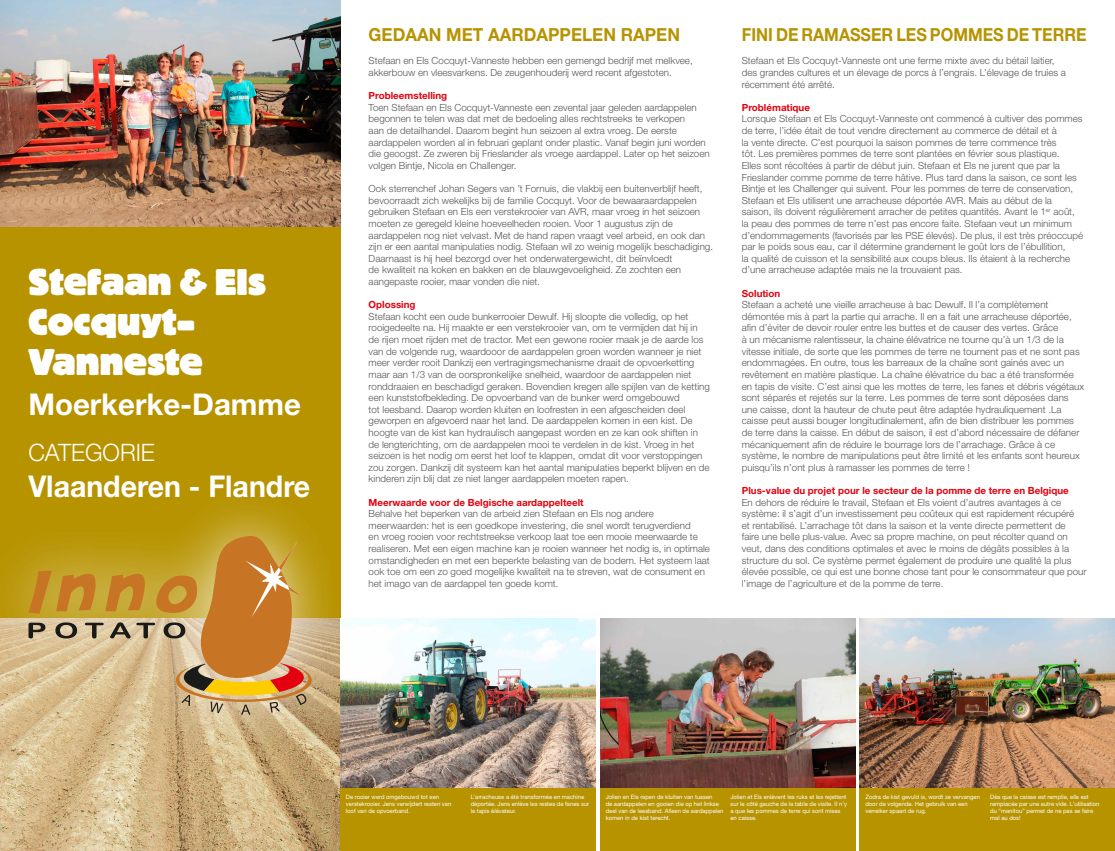
<style>
.page{position:relative;width:1115px;height:851px;background:#fff}
.page>*{position:absolute;margin:0;border:0;box-sizing:border-box;transform-origin:0 0}
.t1{font:800 36.8px/40px "Block BE";color:#fff}
.t2{font:700 30px "Helvetica Neue LT Std";color:#fff;scale:.95 1}
.t3{font:700 30px "Helvetica Neue LT Std";color:#fff}
.t4{font:300 24px "Helvetica Neue LT Std";color:#fff}
.t5{font:700 18px "Helvetica Neue LT Std";color:#b79300;scale:.9 1}
.t6{font:700 18px "Helvetica Neue LT Std";color:#b79300;scale:.95 1}
.t7{font:300 9.8px/11.6px "Helvetica Neue LT Std";color:#565656}
.t8{font:700 9.8px "Helvetica Neue LT Std";color:#e3000f}
.t9{font:6px/7.2px "Helvetica Neue LT Std";color:#fff}
</style>
<div class="page">
<div style="left:0;top:0;width:340px;height:850px;background:#b79300"></div>
<img style="left:0;top:760px;width:340px;height:90px">
<img style="left:0;top:0;width:340px;height:227px">
<img style="left:340px;top:618px;width:255px;height:170px">
<img style="left:600px;top:618px;width:255px;height:170px">
<img style="left:859px;top:618px;width:256px;height:170px">
<div style="left:340px;top:788px;width:255px;height:62px;background:#b79300"></div>
<div style="left:600px;top:788px;width:255px;height:62px;background:#b79300"></div>
<div style="left:859px;top:788px;width:256px;height:62px;background:#b79300"></div>
<div style="left:0;top:485px;width:359px;height:275px;background:#fff;opacity:.75"></div>
<svg style="left:28px;top:530px;width:284px;height:184px;background:#c89e50"></svg>
<h1 class="t1" style="left:28px;top:261px;width:239px">Stefaan &amp; Els<br>Cocquyt-<br>Vanneste</h1>
<h2 class="t3" style="left:28px;top:385px;width:274px">Moerkerke-Damme</h2>
<h3 class="t4" style="left:28px;top:437px;width:128px">CATEGORIE</h3>
<h2 class="t2" style="left:28px;top:467px;width:298px">Vlaanderen - Flandre</h2>
<h3 class="t6" style="left:369px;top:24px;width:329px">GEDAAN MET AARDAPPELEN RAPEN</h3>
<p class="t7" style="left:369px;top:55px;width:326px">Stefaan en Els Cocquyt-Vanneste hebben een gemengd bedrijf met melkvee, akkerbouw en vleesvarkens. De zeugenhouderij werd recent afgestoten.</p>
<p class="t8" style="left:369px;top:90px;width:80px">Probleemstelling</p>
<p class="t7" style="left:369px;top:101px;width:342px">Toen Stefaan en Els Cocquyt-Vanneste een zevental jaar geleden aardappelen begonnen te telen was dat met de bedoeling alles rechtstreeks te verkopen<br>aan de detailhandel. Daarom begint hun seizoen al extra vroeg. De eerste aardappelen worden al in februari geplant onder plastic. Vanaf begin juni worden die geoogst. Ze zweren bij Frieslander als vroege aardappel. Later op het seizoen volgen Bintje, Nicola en Challenger.</p>
<p class="t7" style="left:369px;top:183px;width:346px">Ook sterrenchef Johan Segers van ’t Fornuis, die vlakbij een buitenverblijf heeft, bevoorraadt zich wekelijks bij de familie Cocquyt. Voor de bewaaraardappelen gebruiken Stefaan en Els een verstekrooier van AVR, maar vroeg in het seizoen moeten ze geregeld kleine hoeveelheden rooien. Voor 1 augustus zijn de aardappelen nog niet velvast. Met de hand rapen vraagt veel arbeid, en ook dan zijn er een aantal manipulaties nodig. Stefaan wil zo weinig mogelijk beschadiging.<br>Daarnaast is hij heel bezorgd over het onderwatergewicht, dit beïnvloedt<br>de kwaliteit na koken en bakken en de blauwgevoeligheid. Ze zochten een aangepaste rooier, maar vonden die niet.</p>
<p class="t8" style="left:369px;top:298px;width:48px">Oplossing</p>
<p class="t7" style="left:369px;top:310px;width:343px">Stefaan kocht een oude bunkerrooier Dewulf. Hij sloopte die volledig, op het rooigedeelte na. Hij maakte er een verstekrooier van, om te vermijden dat hij in de rijen moet rijden met de tractor. Met een gewone rooier maak je de aarde los van de volgende rug, waardooor de aardappelen groen worden wanneer je niet meer verder rooit Dankzij een vertragingsmechanisme draait de opvoerketting maar aan 1/3 van de oorspronkelijke snelheid, waardoor de aardappelen niet ronddraaien en beschadigd geraken. Bovendien kregen alle spijlen van de ketting een kunststofbekleding. De opvoerband van de bunker werd omgebouwd<br>tot leesband. Daarop worden kluiten en loofresten in een afgescheiden deel geworpen en afgevoerd naar het land. De aardappelen komen in een kist. De hoogte van de kist kan hydraulisch aangepast worden en ze kan ook shiften in de lengterichting, om de aardappelen mooi te verdelen in de kist. Vroeg in het seizoen is het nodig om eerst het loof te klappen, omdat dit voor verstoppingen zou zorgen. Dankzij dit systeem kan het aantal manipulaties beperkt blijven en de kinderen zijn blij dat ze niet langer aardappelen moeten rapen.</p>
<p class="t8" style="left:369px;top:496px;width:217px">Meerwaarde voor de Belgische aardappelteelt</p>
<p class="t7" style="left:369px;top:507px;width:343px">Behalve het beperken van de arbeid zien Stefaan en Els nog andere meerwaarden: het is een goedkope investering, die snel wordt terugverdiend<br>en vroeg rooien voor rechtstreekse verkoop laat toe een mooie meerwaarde te realiseren. Met een eigen machine kan je rooien wanneer het nodig is, in optimale omstandigheden en met een beperkte belasting van de bodem. Het systeem laat ook toe om een zo goed mogelijke kwaliteit na te streven, wat de consument en het imago van de aardappel ten goede komt.</p>
<h3 class="t5" style="left:742px;top:24px;width:384px">FINI DE RAMASSER LES POMMES DE TERRE</h3>
<p class="t7" style="left:742px;top:55px;width:326px">Stefaan et Els Cocquyt-Vanneste ont une ferme mixte avec du bétail laitier, des grandes cultures et un élevage de porcs à l’engrais. L’élevage de truies a récemment été arrêté.</p>
<p class="t8" style="left:742px;top:101px;width:70px">Problématique</p>
<p class="t7" style="left:742px;top:113px;width:343px">Lorsque Stefaan et Els Cocquyt-Vanneste ont commencé à cultiver des pommes de terre, l’idée était de tout vendre directement au commerce de détail et à<br>la vente directe. C’est pourquoi la saison pommes de terre commence très<br>tôt. Les premières pommes de terre sont plantées en février sous plastique.<br>Elles sont récoltées à partir de début juin. Stefaan et Els ne jurent que par la Frieslander comme pomme de terre hâtive. Plus tard dans la saison, ce sont les Bintje et les Challenger qui suivent. Pour les pommes de terre de conservation, Stefaan et Els utilisent une arracheuse déportée AVR. Mais au début de la saison, ils doivent régulièrement arracher de petites quantités. Avant le 1<sup>er</sup> août, la peau des pommes de terre n’est pas encore faite. Stefaan veut un minimum d’endommagements (favorisés par les PSE élevés). De plus, il est très préoccupé par le poids sous eau, car il détermine grandement le goût lors de l’ébullition,<br>la qualité de cuisson et la sensibilité aux coups bleus. Ils étaient à la recherche d’une arracheuse adaptée mais ne la trouvaient pas.</p>
<p class="t8" style="left:742px;top:287px;width:40px">Solution</p>
<p class="t7" style="left:742px;top:299px;width:344px">Stefaan a acheté une vieille arracheuse à bac Dewulf. Il l’a complètement démontée mis à part la partie qui arrache. Il en a fait une arracheuse déportée, afin d’éviter de devoir rouler entre les buttes et de causer des vertes. Grâce<br>à un mécanisme ralentisseur, la chaine élévatrice ne tourne qu’à un 1/3 de la vitesse initiale, de sorte que les pommes de terre ne tournent pas et ne sont pas endommagées. En outre, tous les barreaux de la chaîne sont gainés avec un revêtement en matière plastique. La chaîne élévatrice du bac a été transformée en tapis de visite. C’est ainsi que les mottes de terre, les fanes et débris végétaux sont séparés et rejetés sur la terre. Les pommes de terre sont déposées dans une caisse, dont la hauteur de chute peut être adaptée hydrauliquement .La caisse peut aussi bouger longitudinalement, afin de bien distribuer les pommes de terre dans la caisse. En début de saison, il est d’abord nécessaire de défaner mécaniquement afin de réduire le bourrage lors de l’arrachage. Grâce à ce système, le nombre de manipulations peut être limité et les enfants sont heureux puisqu’ils n’ont plus à ramasser les pommes de terre !</p>
<p class="t8" style="left:742px;top:484px;width:328px">Plus-value du projet pour le secteur de la pomme de terre en Belgique</p>
<p class="t7" style="left:742px;top:496px;width:346px">En dehors de réduire le travail, Stefaan et Els voient d’autres avantages à ce système: il s’agit d’un investissement peu coûteux qui est rapidement récupéré<br>et rentabilisé. L’arrachage tôt dans la saison et la vente directe permettent de<br>faire une belle plus-value. Avec sa propre machine, on peut récolter quand on veut, dans des conditions optimales et avec le moins de dégâts possibles à la structure du sol. Ce système permet également de produire une qualité la plus élevée possible, ce qui est une bonne chose tant pour le consommateur que pour l’image de l’agriculture et de la pomme de terre.</p>
<p class="t9" style="left:346px;top:792px;width:107px">De rooier werd omgebouwd tot een verstekrooier. Jens verwijdert resten van loof van de opvoerband.</p>
<p class="t9" style="left:471px;top:792px;width:120px">L’arracheuse a été transformée en machine déportée. Jens enlève les restes de fanes sur le tapis élévateur.</p>
<p class="t9" style="left:605px;top:792px;width:119px">Jolien en Els rapen de kluiten van tussen<br>de aardappelen en gooien die op het linkse deel van de leesband. Alleen de aardappelen komen in de kist terecht.</p>
<p class="t9" style="left:730px;top:792px;width:118px">Jolien et Els enlèvent les ruks et les rejettent sur le côté gauche de la table de visite. Il n’y a que les pommes de terre qui sont mises en caisse.</p>
<p class="t9" style="left:865px;top:792px;width:116px">Zodra de kist gevuld is, wordt ze vervangen door de volgende. Het gebruik van een verreiker spaart de rug.</p>
<p class="t9" style="left:990px;top:792px;width:111px">Dès que la caisse est remplie, elle est remplacée par une autre vide. L’utilisation du “manitou” permet de ne pas se faire mal au dos!</p>
</div>
